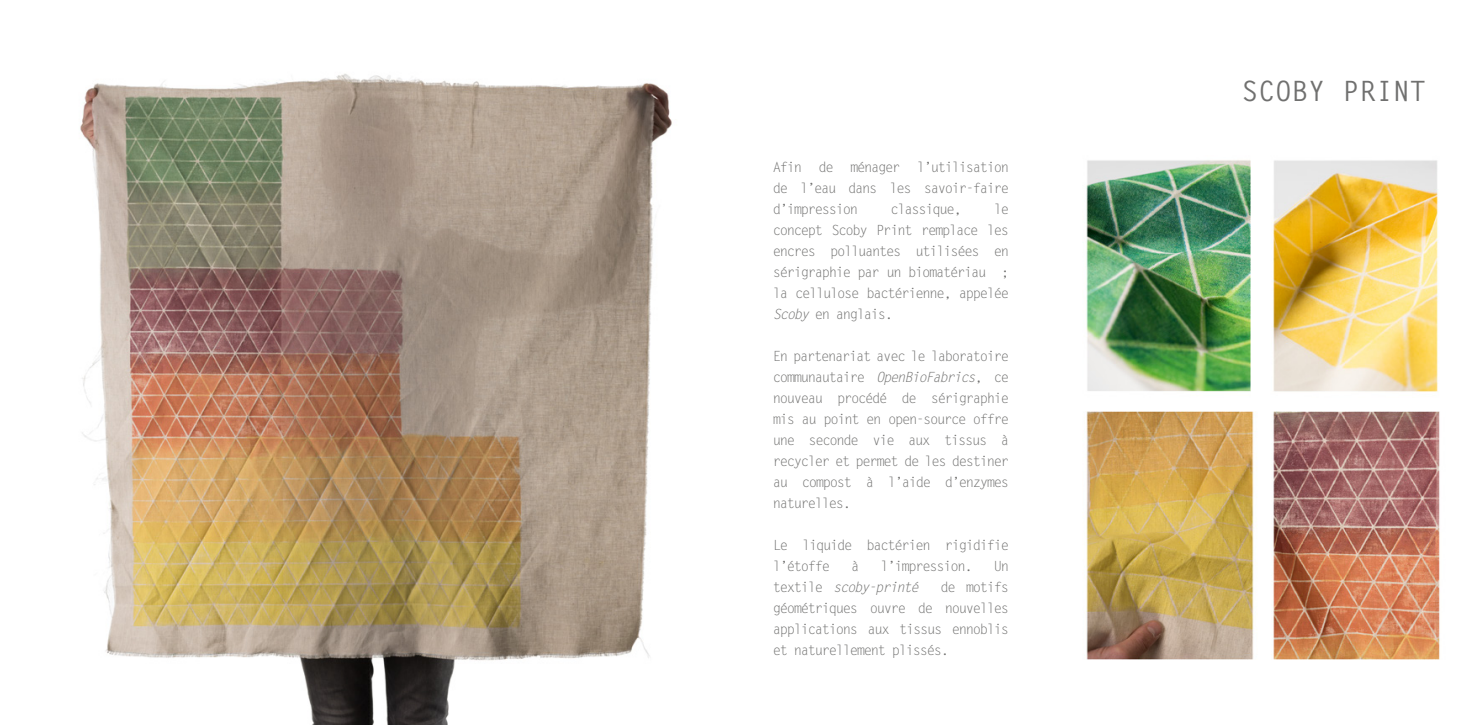
<style>
.page{position:relative;width:1474px;height:725px;background:#fff}
.page>*{position:absolute;margin:0;border:0;box-sizing:border-box;transform-origin:0 0}
.t1{font:700 28px "Letter Gothic Std";color:#70706f}
.t2{font:14px/21px "Letter Gothic Std";letter-spacing:-.1em;color:#70706f;text-align:justify}
.t3{font:italic 14px "Letter Gothic Std";letter-spacing:-.1em;color:#70706f}
.s1{font-style:italic}
.s2{font-style:normal}
</style>
<div class="page">
<img style="left:80px;top:73px;width:592px;height:651px">
<img style="left:1086px;top:160px;width:354px;height:500px">
<p class="t2" style="left:772px;top:157px;width:238px">Afin de ménager l’utilisation de l’eau dans les savoir-faire d’impression</p>
<p class="t2" style="left:772px;top:199px;width:238px;text-indent:221px">le concept Scoby Print remplace les encres polluantes utilisées en sérigraphie par un biomatériau ; la cellulose bactérienne, appelée <span class="s1">Scoby</span> en anglais.</p>
<p class="t2" style="left:772px;top:346px;width:238px">En partenariat avec le laboratoire communautaire <span class="s1">OpenBioFabrics</span>, ce nouveau procédé de sérigraphie mis au point en open-source offre une seconde vie aux tissus à recycler et permet de les destiner au compost à l’aide d’enzymes naturelles.</p>
<p class="t2" style="left:772px;top:535px;width:238px">Le liquide bactérien rigidifie l’étoffe</p>
<p class="t2" style="left:890px;top:199px;width:73px">classique,</p>
<p class="t2" style="left:851px;top:556px;width:10px">à</p>
<p class="t2" style="left:880px;top:556px;width:94px">l’impression.</p>
<p class="t2" style="left:993px;top:556px;width:17px">Un</p>
<p class="t3" style="left:772px;top:579px;width:147px"><span class="s2">textile</span> scoby-printé</p>
<p class="t2" style="left:772px;top:577px;width:238px;text-indent:167px">de motifs géométriques ouvre de nouvelles applications aux tissus ennoblis et naturellement plissés.</p>
<p class="t1" style="left:1241px;top:73px;width:186px">SCOBY PRINT</p>
</div>
